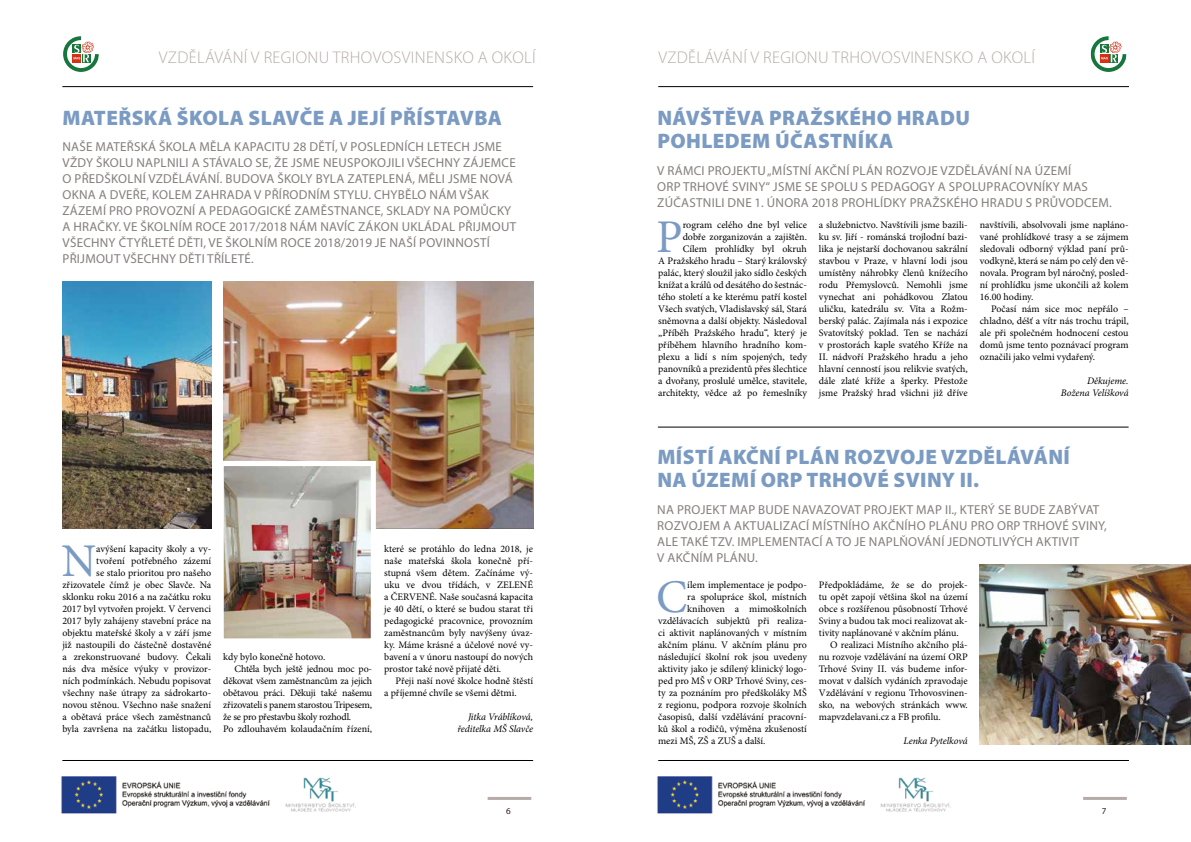
<style>
.page{position:relative;width:1191px;height:842px;background:#fff}
.page>*{position:absolute;margin:0;border:0;box-sizing:border-box;transform-origin:0 0}
.t1{font:46.9px "Minion Pro";color:#7b9bc3}
.t2{font:900 21px/23px "Myriad Pro";letter-spacing:.02em;color:#7b9bc3}
.t3{font:300 17px "Myriad Pro";letter-spacing:.02em;color:#b5aba8}
.t4{font:13px/16px "Myriad Pro";letter-spacing:.02em;color:#857f7c}
.t5{font:10px/12px "Minion Pro";letter-spacing:-.005em;color:#000;text-align:justify}
.t6{font:italic 10px/12px "Minion Pro";letter-spacing:-.005em;color:#000;text-align:right}
.t7{font:10px "Minion Pro";letter-spacing:-.025em;color:#000}
.t8{font:9px "Myriad Pro";color:#32152c}
</style>
<div class="page">
<hr style="left:487px;top:797px;width:44px;height:3px;background:#b5aba8">
<hr style="left:658px;top:760px;width:471px;height:1px;background:#000">
<hr style="left:62px;top:760px;width:471px;height:1px;background:#000">
<hr style="left:658px;top:86px;width:471px;height:1px;background:#000">
<hr style="left:62px;top:86px;width:471px;height:1px;background:#000">
<svg style="left:1090px;top:36px;width:36px;height:36px"></svg>
<svg style="left:63px;top:36px;width:36px;height:36px"></svg>
<img style="left:61px;top:776px;width:295px;height:38px">
<img style="left:657px;top:776px;width:294px;height:38px">
<hr style="left:1083px;top:797px;width:43px;height:3px;background:#b5aba8">
<img style="left:223px;top:281px;width:310px;height:247px">
<img style="left:62px;top:281px;width:149px;height:247px">
<img style="left:225px;top:467px;width:145px;height:170px">
<div style="left:219px;top:461px;width:157px;height:182px;border:5px solid #fff"></div>
<hr style="left:658px;top:427px;width:470px;height:1px;background:#000">
<img style="left:979px;top:564px;width:212px;height:180px">
<h3 class="t3" style="left:159px;top:48px;width:378px">VZDĚLÁVÁNÍ V REGIONU TRHOVOSVINENSKO A OKOLÍ</h3>
<h3 class="t3" style="left:658px;top:48px;width:378px">VZDĚLÁVÁNÍ V REGIONU TRHOVOSVINENSKO A OKOLÍ</h3>
<h2 class="t2" style="left:63px;top:107px;width:441px">MATEŘSKÁ ŠKOLA SLAVČE A JEJÍ PŘÍSTAVBA</h2>
<h2 class="t2" style="left:657px;top:107px;width:314px">NÁVŠTĚVA PRAŽSKÉHO HRADU<br>POHLEDEM ÚČASTNÍKA</h2>
<p class="t4" style="left:62px;top:139px;width:455px">NAŠE MATEŘSKÁ ŠKOLA MĚLA KAPACITU 28 DĚTÍ, V POSLEDNÍCH LETECH JSME VŽDY ŠKOLU NAPLNILI A STÁVALO SE, ŽE JSME NEUSPOKOJILI VŠECHNY ZÁJEMCE O PŘEDŠKOLNÍ VZDĚLÁVÁNÍ. BUDOVA ŠKOLY BYLA ZATEPLENÁ, MĚLI JSME NOVÁ OKNA A DVEŘE, KOLEM ZAHRADA V PŘÍRODNÍM STYLU. CHYBĚLO NÁM VŠAK ZÁZEMÍ PRO PROVOZNÍ A PEDAGOGICKÉ ZAMĚSTNANCE, SKLADY NA POMŮCKY A HRAČKY. VE ŠKOLNÍM ROCE 2017/2018 NÁM NAVÍC ZÁKON UKLÁDAL PŘIJMOUT VŠECHNY ČTYŘLETÉ DĚTI, VE ŠKOLNÍM ROCE 2018/2019 JE NAŠÍ POVINNOSTÍ PŘIJMOUT VŠECHNY DĚTI TŘÍLETÉ.</p>
<h3 class="t4" style="left:657px;top:163px;width:456px">V RÁMCI PROJEKTU „MÍSTNÍ AKČNÍ PLÁN ROZVOJE VZDĚLÁVÁNÍ NA ÚZEMÍ<br>ORP TRHOVÉ SVINY“ JSME SE SPOLU S PEDAGOGY A SPOLUPRACOVNÍKY MAS<br>ZÚČASTNILI DNE 1. ÚNORA 2018 PROHLÍDKY PRAŽSKÉHO HRADU S PRŮVODCEM.</h3>
<p class="t5" style="left:658px;top:219px;width:150px;text-align:right">rogram celého dne byl velice dobře zorganizován a zajištěn.<br>Cílem prohlídky byl okruh<br>A Pražského hradu – Starý královský palác, který sloužil jako sídlo českých knížat a králů od desátého do šestnác&shy;tého století a ke kterému patří kostel Všech svatých, Vladislavský sál, Stará sněmovna a další objekty. Následoval „Příběh Pražského hradu“, který je příběhem hlavního hradního kom&shy;plexu a lidí s ním spojených, tedy panovníků a prezidentů přes šlechtice a dvořany, proslulé umělce, stavitele, architekty, vědce až po řemeslníky</p>
<p class="t5" style="left:819px;top:219px;width:150px">a služebnictvo. Navštívili jsme bazili&shy;ku sv. Jiří - románská trojlodní bazi&shy;lika je nejstarší dochovanou sakrální stavbou v Praze, v hlavní lodi jsou umístěny náhrobky členů knížecího rodu Přemyslovců. Nemohli jsme vynechat ani pohádkovou Zlatou uličku, katedrálu sv. Víta a Rožm&shy;berský palác. Zajímala nás i expozice Svatovítský poklad. Ten se nachází v prostorách kaple svatého Kříže na II. nádvoří Pražského hradu a jeho hlavní cenností jsou relikvie svatých, dále zlaté kříže a šperky. Přestože jsme Pražský hrad všichni již dříve</p>
<p class="t5" style="left:979px;top:219px;width:150px">navštívili, absolvovali jsme napláno&shy;vané prohlídkové trasy a se zájmem sledovali odborný výklad paní prů&shy;vodkyně, která se nám po celý den vě&shy;novala. Program byl náročný, posled&shy;ní prohlídku jsme ukončili až kolem 16.00 hodiny.</p>
<h1 class="t1" style="left:656px;top:209px;width:28px">P</h1>
<p class="t5" style="left:979px;top:303px;width:150px;text-indent:11px">Počasí nám sice moc nepřálo – chladno, déšť a vítr nás trochu trápil, ale při společném hodnocení cestou domů jsme tento poznávací program označili jako velmi vydařený.</p>
<p class="t6" style="left:1061px;top:375px;width:69px">Děkujeme.<br>Božena Velíšková</p>
<h2 class="t2" style="left:657px;top:446px;width:414px">MÍSTÍ AKČNÍ PLÁN ROZVOJE VZDĚLÁVÁNÍ<br>NA ÚZEMÍ ORP TRHOVÉ SVINY II.</h2>
<h3 class="t4" style="left:657px;top:502px;width:451px">NA PROJEKT MAP BUDE NAVAZOVAT PROJEKT MAP II., KTERÝ SE BUDE ZABÝVAT<br>ROZVOJEM A AKTUALIZACÍ MÍSTNÍHO AKČNÍHO PLÁNU PRO ORP TRHOVÉ SVINY,<br>ALE TAKÉ TZV. IMPLEMENTACÍ A TO JE NAPLŇOVÁNÍ JEDNOTLIVÝCH AKTIVIT</h3>
<p class="t5" style="left:62px;top:543px;width:150px;text-align:right">avýšení kapacity školy a vy-<br>tvoření potřebného zázemí<br>se stalo prioritou pro našeho zřizovatele čímž je obec Slavče. Na sklonku roku 2016 a na začátku roku 2017 byl vytvořen projekt. V červenci 2017 byly zahájeny stavební práce na objektu mateřské školy a v září jsme již nastoupili do částečně dostavěné a zrekonstruované budovy. Čekali nás dva měsíce výuky v provizor&shy;ních podmínkách. Nebudu popisovat všechny naše útrapy za sádrokarto&shy;novou stěnou. Všechno naše snažení a obětavá práce všech zaměstnanců byla završena na začátku listopadu,</p>
<p class="t5" style="left:384px;top:543px;width:150px">které se protáhlo do ledna 2018, je naše mateřská škola konečně pří&shy;stupná všem dětem. Začínáme vý&shy;uku ve dvou třídách, v ZELENÉ a ČERVENÉ. Naše současná kapacita je 40 dětí, o které se budou starat tři pedagogické pracovnice, provozním zaměstnancům byly navýšeny úvaz&shy;ky. Máme krásné a účelové nové vy&shy;bavení a v únoru nastoupí do nových prostor také nově přijaté děti.</p>
<p class="t5" style="left:384px;top:675px;width:150px;text-indent:11px">Přeji naší nové školce hodně štěstí a příjemné chvíle se všemi dětmi.</p>
<p class="t6" style="left:457px;top:711px;width:77px">Jitka Vráblíková, ředitelka MŠ Slavče</p>
<h1 class="t1" style="left:61px;top:533px;width:36px">N</h1>
<h3 class="t4" style="left:657px;top:550px;width:102px">V AKČNÍM PLÁNU.</h3>
<h1 class="t1" style="left:656px;top:569px;width:33px">C</h1>
<p class="t5" style="left:687px;top:579px;width:121px">ílem implementace je podpo-</p>
<p class="t5" style="left:819px;top:579px;width:150px">Předpokládáme, že se do projek-</p>
<p class="t5" style="left:819px;top:591px;width:150px">tu opět zapojí většina škol na území</p>
<p class="t5" style="left:819px;top:603px;width:150px">obce s rozšířenou působností Trhové</p>
<p class="t5" style="left:819px;top:615px;width:150px">Sviny a budou tak moci realizovat ak-</p>
<p class="t5" style="left:819px;top:627px;width:141px">tivity naplánované v akčním plánu.</p>
<p class="t5" style="left:830px;top:639px;width:139px">O realizaci Místního akčního plá-</p>
<p class="t5" style="left:819px;top:651px;width:150px">nu rozvoje vzdělávání na území ORP</p>
<p class="t5" style="left:819px;top:663px;width:150px">Trhové Sviny II. vás budeme infor-</p>
<p class="t5" style="left:819px;top:675px;width:150px">movat v dalších vydáních zpravodaje</p>
<p class="t5" style="left:819px;top:687px;width:150px">Vzdělávání v regionu Trhovosvinen-</p>
<p class="t5" style="left:819px;top:699px;width:150px">sko, na webových stránkách www.</p>
<p class="t5" style="left:819px;top:711px;width:123px">mapvzdelavani.cz a FB profilu.</p>
<p class="t6" style="left:903px;top:735px;width:66px">Lenka Pytelková</p>
<p class="t5" style="left:687px;top:591px;width:121px">ra spolupráce škol, místních</p>
<p class="t5" style="left:687px;top:603px;width:121px">knihoven a mimoškolních</p>
<p class="t5" style="left:658px;top:615px;width:150px">vzdělávacích subjektů při realiza-</p>
<p class="t5" style="left:658px;top:627px;width:150px">ci aktivit naplánovaných v místním</p>
<p class="t5" style="left:658px;top:639px;width:150px">akčním plánu. V akčním plánu pro</p>
<p class="t5" style="left:658px;top:651px;width:150px">následující školní rok jsou uvedeny</p>
<p class="t5" style="left:658px;top:663px;width:150px">aktivity jako je sdílený klinický logo-</p>
<p class="t5" style="left:658px;top:675px;width:150px">ped pro MŠ v ORP Trhové Sviny, ces-</p>
<p class="t5" style="left:658px;top:687px;width:150px">ty za poznáním pro předškoláky MŠ</p>
<p class="t5" style="left:658px;top:699px;width:150px">z regionu, podpora rozvoje školních</p>
<p class="t5" style="left:658px;top:711px;width:150px">časopisů, další vzdělávání pracovní-</p>
<p class="t5" style="left:658px;top:723px;width:150px">ků škol a rodičů, výměna zkušeností</p>
<p class="t5" style="left:658px;top:735px;width:109px">mezi MŠ, ZŠ a ZUŠ a další.</p>
<p class="t5" style="left:223px;top:651px;width:104px">kdy bylo konečně hotovo.</p>
<p class="t7" style="left:235px;top:663px;width:139px">Chtěla bych ještě jednou moc po-</p>
<p class="t5" style="left:223px;top:675px;width:150px">děkovat všem zaměstnancům za jejich</p>
<p class="t5" style="left:223px;top:687px;width:150px">obětavou práci. Děkuji také našemu</p>
<p class="t5" style="left:223px;top:699px;width:150px">zřizovateli s panem starostou Tripesem,</p>
<p class="t7" style="left:223px;top:711px;width:129px">že se pro přestavbu školy rozhodl.</p>
<p class="t5" style="left:223px;top:723px;width:150px">Po zdlouhavém kolaudačním řízení,</p>
<p class="t8" style="left:506px;top:806px;width:6px">6</p>
<p class="t8" style="left:1101px;top:806px;width:6px">7</p>
</div>
